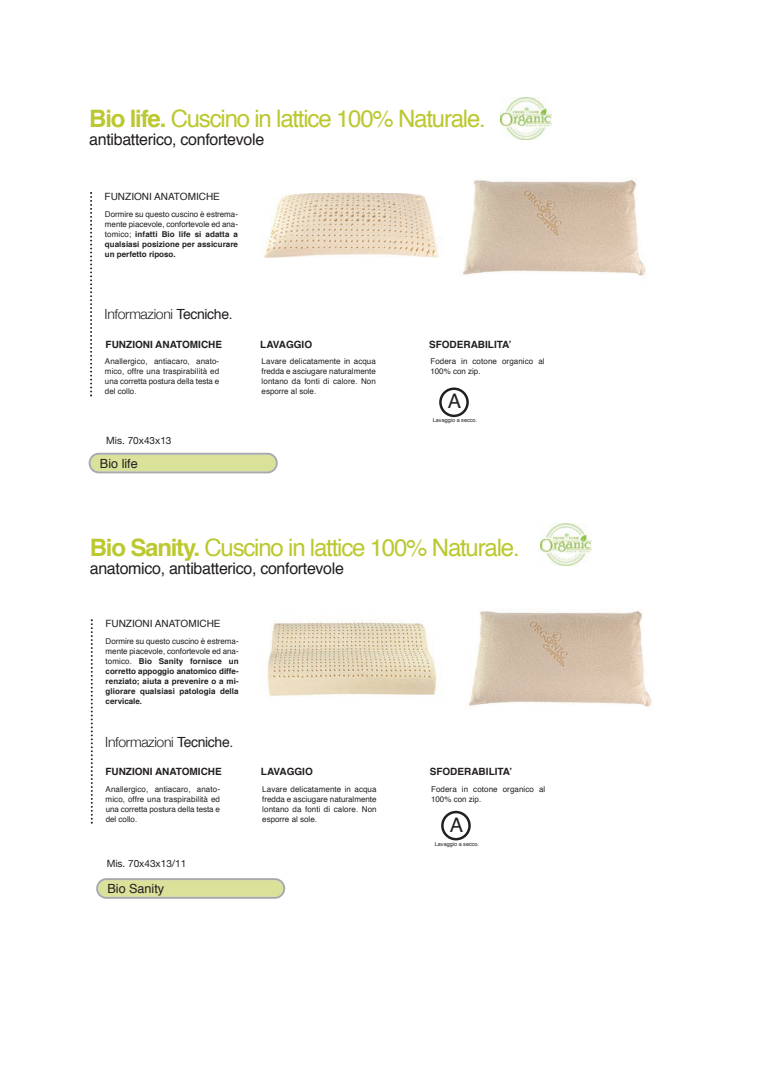
<style>
.page{position:relative;width:780px;height:1088px;background:#fff}
.page>*{position:absolute;margin:0;border:0;box-sizing:border-box;transform-origin:0 0}
.t1{font:24px "Helvetica";letter-spacing:-.05em;color:#bbc82f}
.t2{font:20px "Helvetica";color:#231f20}
.t3{font:16px "Helvetica";letter-spacing:-.02em;color:#231f20}
.t4{font:300 14px "Helvetica Neue";letter-spacing:-.025em;color:#231f20}
.t5{font:12.62px "Helvetica";color:#231f20}
.t6{font:700 10px "Helvetica";color:#231f20}
.t7{font:10px "Helvetica";color:#231f20}
.t8{font:10px "Helvetica Neue";color:#231f20}
.t9{font:8px/10px "Helvetica";color:#231f20;text-align:justify}
.t10{font:700 8px/10px "Helvetica";letter-spacing:.01em;color:#231f20;text-align:justify}
.t11{font:5.5px "Helvetica";color:#231f20}
.s1{font-weight:700}
.s2{font-family:"Helvetica";font-weight:400}
.s3{font-weight:400}
</style>
<div class="page">
<svg style="left:96px;top:878px;width:189px;height:21px;background:#d1d7a2"></svg>
<img style="left:264px;top:192px;width:175px;height:66px">
<img style="left:463px;top:179px;width:183px;height:97px">
<svg style="left:90px;top:192px;width:2px;height:204px"></svg>
<img style="left:267px;top:622px;width:170px;height:74px">
<img style="left:469px;top:610px;width:183px;height:97px">
<svg style="left:89px;top:453px;width:189px;height:20px;background:#d2d8a0"></svg>
<img style="left:500px;top:98px;width:52px;height:42px">
<img style="left:540px;top:523px;width:52px;height:42px">
<svg style="left:91px;top:619px;width:2px;height:205px"></svg>
<svg style="left:439px;top:387px;width:30px;height:30px"></svg>
<svg style="left:441px;top:811px;width:29px;height:29px"></svg>
<h1 class="t1" style="left:89px;top:109px;width:398px"><span class="s1">Bio life.</span> Cuscino in lattice 100% Naturale.</h1>
<h3 class="t3" style="left:89px;top:133px;width:176px">antibatterico, confortevole</h3>
<p class="t7" style="left:105px;top:192px;width:117px">FUNZIONI ANATOMICHE</p>
<p class="t9" style="left:105px;top:209px;width:134px">Dormire su questo cuscino è estrema&shy;mente piacevole, confortevole ed ana&shy;tomico; <span class="s1">infatti Bio life si adatta a qualsiasi posizione per assicurare un perfetto riposo.</span></p>
<h3 class="t4" style="left:105px;top:306px;width:130px">Informazioni <span class="s2">Tecniche.</span></h3>
<p class="t6" style="left:106px;top:340px;width:118px">FUNZIONI ANATOMICHE</p>
<p class="t9" style="left:105px;top:357px;width:116px">Anallergico, antiacaro, anato&shy;mico, offre una traspirabilità ed una corretta postura della testa e del collo.</p>
<p class="t8" style="left:106px;top:435px;width:67px">Mis. 70x43x13</p>
<h3 class="t5" style="left:100px;top:458px;width:39px">Bio life</h3>
<p class="t6" style="left:260px;top:340px;width:53px">LAVAGGIO</p>
<p class="t9" style="left:261px;top:357px;width:116px">Lavare delicatamente in acqua fredda e asciugare naturalmente lontano da fonti di calore. Non esporre al sole.</p>
<p class="t6" style="left:429px;top:340px;width:84px">SFODERABILITA’</p>
<p class="t9" style="left:430px;top:357px;width:116px">Fodera in cotone organico al<br>100% con zip.</p>
<h2 class="t2" style="left:447px;top:393px;width:15px">A</h2>
<p class="t11" style="left:433px;top:418px;width:46px">Lavaggio a secco.</p>
<h1 class="t1" style="left:90px;top:537px;width:431px"><span class="s1">Bio Sanity.</span> Cuscino in lattice 100% Naturale.</h1>
<h3 class="t3" style="left:90px;top:561px;width:256px">anatomico, antibatterico, confortevole</h3>
<p class="t7" style="left:105px;top:619px;width:117px">FUNZIONI ANATOMICHE</p>
<p class="t10" style="left:106px;top:636px;width:134px"><span class="s3">Dormire su questo cuscino è estrema&shy;mente piacevole, confortevole ed ana&shy;tomico.</span> Bio Sanity fornisce un corretto appoggio anatomico diffe&shy;renziato; aiuta a prevenire o a mi&shy;gliorare qualsiasi patologia della cervicale.</p>
<h3 class="t4" style="left:105px;top:733px;width:130px">Informazioni <span class="s2">Tecniche.</span></h3>
<p class="t6" style="left:105px;top:767px;width:118px">FUNZIONI ANATOMICHE</p>
<p class="t9" style="left:106px;top:784px;width:116px">Anallergico, antiacaro, anato&shy;mico, offre una traspirabilità ed una corretta postura della testa e del collo.</p>
<p class="t8" style="left:107px;top:857px;width:81px">Mis. 70x43x13/11</p>
<h3 class="t5" style="left:107px;top:883px;width:58px">Bio Sanity</h3>
<p class="t6" style="left:261px;top:767px;width:53px">LAVAGGIO</p>
<p class="t9" style="left:262px;top:784px;width:116px">Lavare delicatamente in acqua fredda e asciugare naturalmente lontano da fonti di calore. Non esporre al sole.</p>
<p class="t6" style="left:429px;top:767px;width:84px">SFODERABILITA’</p>
<p class="t9" style="left:431px;top:784px;width:116px">Fodera in cotone organico al<br>100% con zip.</p>
<h2 class="t2" style="left:449px;top:816px;width:15px">A</h2>
<p class="t11" style="left:435px;top:841px;width:46px">Lavaggio a secco.</p>
</div>
